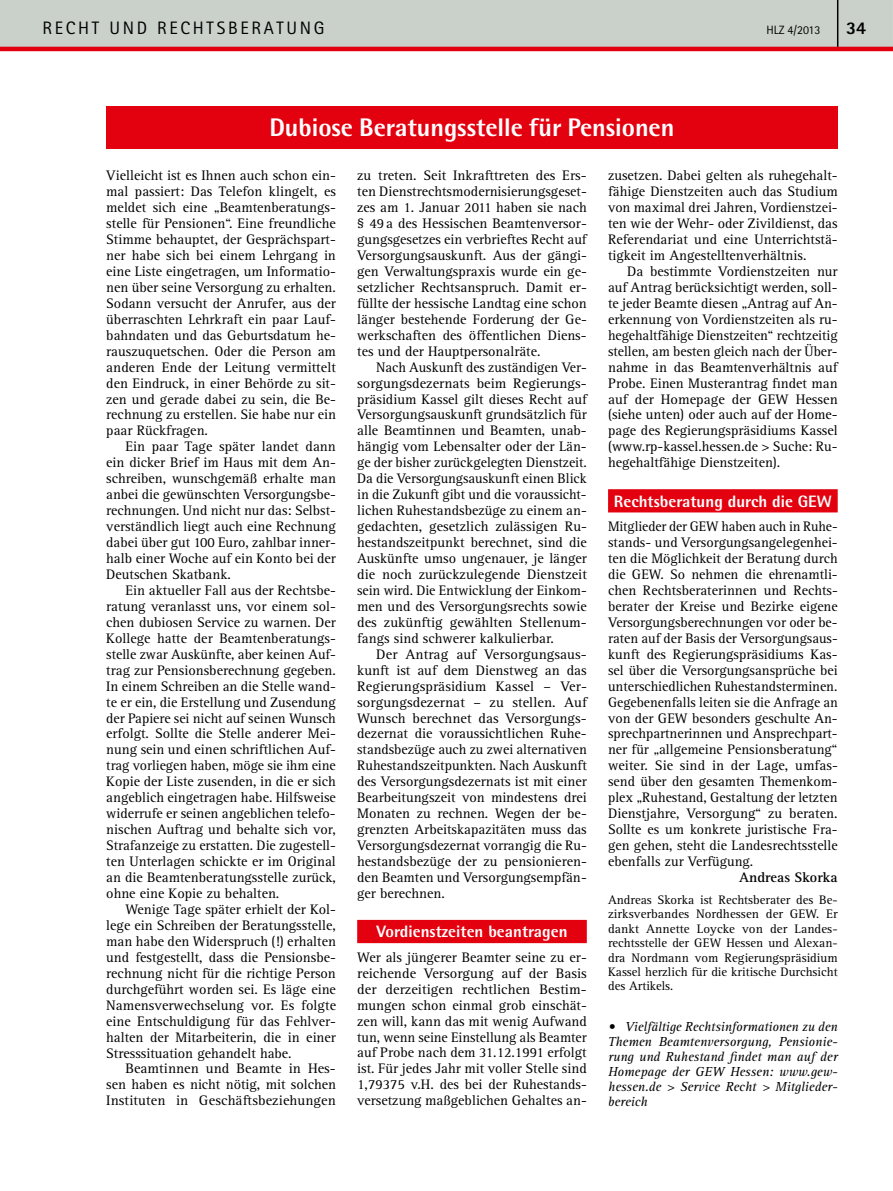
<style>
.page{position:relative;width:893px;height:1191px;background:#fff}
.page>*{position:absolute;margin:0;border:0;box-sizing:border-box;transform-origin:0 0}
.t1{font:800 25.5px "Rotis Semi Sans Std";letter-spacing:-.005em;color:#fff}
.t2{font:18px "Rotis Sans Serif Std";color:#000}
.t3{font:800 18px "Rotis Sans Serif Std";color:#000}
.t4{font:800 16.5px "Rotis Semi Sans Std";color:#fff}
.t5{font:14.25px/15.9px "Rotis Serif Std";color:#000;text-align:justify}
.t6{font:700 14.25px "Rotis Serif Std";color:#000}
.t7{font:italic 13.5px/15px "Rotis Serif Std";color:#000;text-align:justify}
.t8{font:12.75px/14.4px "Rotis Serif Std";color:#000;text-align:justify}
.t9{font:12px "Rotis Sans Serif Std";color:#000}
</style>
<div class="page">
<svg style="left:0;top:0;width:893px;height:51px;background:#cbbfba"></svg>
<hr style="left:837px;top:0;width:1px;height:47px;background:#000">
<div style="left:106px;top:106px;width:732px;height:43px;background:#e3000f"></div>
<div style="left:357px;top:920px;width:230px;height:23px;background:#e3000f"></div>
<div style="left:608px;top:489px;width:230px;height:23px;background:#e3000f"></div>
<p class="t2" style="left:43px;top:17px;width:12px">RECH</p>
<p class="t2" style="left:92px;top:17px;width:78px">T UN D RECH</p>
<p class="t2" style="left:207px;top:17px;width:22px">TSBER</p>
<p class="t2" style="left:264px;top:17px;width:62px">ATUN G</p>
<p class="t9" style="left:766px;top:23px;width:56px">HLZ 4/2013</p>
<p class="t3" style="left:846px;top:16px;width:22px">34</p>
<h1 class="t1" style="left:269px;top:112px;width:407px">Dubiose Beratungsstelle für Pensionen</h1>
<p class="t5" style="left:357px;top:168px;width:231px">zu treten. Seit Inkrafttreten des Ers&shy;ten Dienstrechtsmodernisierungsgeset&shy;zes am 1. Januar 2011 haben sie nach § 49a des Hessischen Beamtenversor&shy;gungsgesetzes ein verbrieftes Recht auf Versorgungsauskunft. Aus der gängi&shy;gen Verwaltungspraxis wurde ein ge&shy;setzlicher Rechtsanspruch. Damit er&shy;füllte der hessische Landtag eine schon länger bestehende Forderung der Ge&shy;werkschaften des öffentlichen Diens&shy;tes und der Hauptpersonalräte.</p>
<p class="t5" style="left:357px;top:359px;width:231px;text-indent:19px">Nach Auskunft des zuständigen Ver&shy;sorgungsdezernats beim Regierungs&shy;präsidium Kassel gilt dieses Recht auf Versorgungsauskunft grundsätzlich für alle Beamtinnen und Beamten, unab&shy;hängig vom Lebensalter oder der Län&shy;ge der bisher zurückgelegten Dienstzeit.<br>Da die Versorgungsauskunft einen Blick in die Zukunft gibt und die voraussicht&shy;lichen Ruhestandsbezüge zu einem an&shy;gedachten, gesetzlich zulässigen Ru&shy;hestandszeitpunkt berechnet, sind die Auskünfte umso ungenauer, je länger die noch zurückzulegende Dienstzeit sein wird. Die Entwicklung der Einkom&shy;men und des Versorgungsrechts sowie des zukünftig gewählten Stellenum&shy;fangs sind schwerer kalkulierbar.</p>
<p class="t5" style="left:357px;top:646px;width:231px;text-indent:19px">Der Antrag auf Versorgungsaus&shy;kunft ist auf dem Dienstweg an das Regierungspräsidium Kassel – Ver&shy;sorgungsdezernat – zu stellen. Auf Wunsch berechnet das Versorgungs&shy;dezernat die voraussichtlichen Ruhe&shy;standsbezüge auch zu zwei alternativen Ruhestandszeitpunkten. Nach Auskunft des Versorgungsdezernats ist mit einer Bearbeitungszeit von mindestens drei Monaten zu rechnen. Wegen der be&shy;grenzten Arbeitskapazitäten muss das Versorgungsdezernat vorrangig die Ru&shy;hestandsbezüge der zu pensionieren&shy;den Beamten und Versorgungsempfän&shy;ger berechnen.</p>
<p class="t4" style="left:376px;top:921px;width:193px">Vordienstzeiten beantragen</p>
<p class="t5" style="left:357px;top:949px;width:231px">Wer als jüngerer Beamter seine zu er&shy;reichende Versorgung auf der Basis der derzeitigen rechtlichen Bestim&shy;mungen schon einmal grob einschät&shy;zen will, kann das mit wenig Aufwand tun, wenn seine Einstellung als Beamter auf Probe nach dem 31.12.1991 erfolgt ist. Für jedes Jahr mit voller Stelle sind 1,79375 v.H. des bei der Ruhestands&shy;versetzung maßgeblichen Gehaltes an-</p>
<p class="t5" style="left:106px;top:168px;width:231px">Vielleicht ist es Ihnen auch schon ein&shy;mal passiert: Das Telefon klingelt, es meldet sich eine „Beamtenberatungs&shy;stelle für Pensionen“. Eine freundliche Stimme behauptet, der Gesprächspart&shy;ner habe sich bei einem Lehrgang in eine Liste eingetragen, um Informatio&shy;nen über seine Versorgung zu erhalten.<br>Sodann versucht der Anrufer, aus der überraschten Lehrkraft ein paar Lauf&shy;bahndaten und das Geburtsdatum he&shy;rauszuquetschen. Oder die Person am anderen Ende der Leitung vermittelt den Eindruck, in einer Behörde zu sit&shy;zen und gerade dabei zu sein, die Be&shy;rechnung zu erstellen. Sie habe nur ein paar Rückfragen.</p>
<p class="t5" style="left:106px;top:439px;width:231px;text-indent:19px">Ein paar Tage später landet dann ein dicker Brief im Haus mit dem An&shy;schreiben, wunschgemäß erhalte man anbei die gewünschten Versorgungsbe&shy;rechnungen. Und nicht nur das: Selbst&shy;verständlich liegt auch eine Rechnung dabei über gut 100 Euro, zahlbar inner&shy;halb einer Woche auf ein Konto bei der Deutschen Skatbank.</p>
<p class="t5" style="left:106px;top:582px;width:231px;text-indent:19px">Ein aktueller Fall aus der Rechtsbe&shy;ratung veranlasst uns, vor einem sol&shy;chen dubiosen Service zu warnen. Der Kollege hatte der Beamtenberatungs&shy;stelle zwar Auskünfte, aber keinen Auf&shy;trag zur Pensionsberechnung gegeben.<br>In einem Schreiben an die Stelle wand&shy;te er ein, die Erstellung und Zusendung der Papiere sei nicht auf seinen Wunsch erfolgt. Sollte die Stelle anderer Mei&shy;nung sein und einen schriftlichen Auf&shy;trag vorliegen haben, möge sie ihm eine Kopie der Liste zusenden, in die er sich angeblich eingetragen habe. Hilfsweise widerrufe er seinen angeblichen telefo&shy;nischen Auftrag und behalte sich vor, Strafanzeige zu erstatten. Die zugestell&shy;ten Unterlagen schickte er im Original an die Beamtenberatungsstelle zurück, ohne eine Kopie zu behalten.</p>
<p class="t5" style="left:106px;top:901px;width:231px;text-indent:19px">Wenige Tage später erhielt der Kol&shy;lege ein Schreiben der Beratungsstelle, man habe den Widerspruch (!) erhalten und festgestellt, dass die Pensionsbe&shy;rechnung nicht für die richtige Person durchgeführt worden sei. Es läge eine Namensverwechselung vor. Es folgte eine Entschuldigung für das Fehlver&shy;halten der Mitarbeiterin, die in einer Stresssituation gehandelt habe.</p>
<p class="t5" style="left:106px;top:1061px;width:231px;text-indent:19px">Beamtinnen und Beamte in Hes&shy;sen haben es nicht nötig, mit solchen Instituten in Geschäftsbeziehungen</p>
<p class="t5" style="left:608px;top:168px;width:231px">zusetzen. Dabei gelten als ruhegehalt&shy;fähige Dienstzeiten auch das Studium von maximal drei Jahren, Vordienstzei&shy;ten wie der Wehr- oder Zivildienst, das Referendariat und eine Unterrichtstä&shy;tigkeit im Angestelltenverhältnis.</p>
<p class="t5" style="left:608px;top:264px;width:231px;text-indent:19px">Da bestimmte Vordienstzeiten nur auf Antrag berücksichtigt werden, soll&shy;te jeder Beamte diesen „Antrag auf An&shy;erkennung von Vordienstzeiten als ru&shy;hegehaltfähige Dienstzeiten“ rechtzeitig stellen, am besten gleich nach der Über&shy;nahme in das Beamtenverhältnis auf Probe. Einen Musterantrag findet man auf der Homepage der GEW Hessen (siehe unten) oder auch auf der Home&shy;page des Regierungspräsidiums Kassel (www.rp-kassel.hessen.de &gt; Suche: Ru&shy;hegehaltfähige Dienstzeiten).</p>
<p class="t4" style="left:614px;top:490px;width:219px">Rechtsberatung durch die GEW</p>
<p class="t5" style="left:608px;top:519px;width:231px">Mitglieder der GEW haben auch in Ruhe&shy;stands- und Versorgungsangelegenhei&shy;ten die Möglichkeit der Beratung durch die GEW. So nehmen die ehrenamtli&shy;chen Rechtsberaterinnen und Rechts&shy;berater der Kreise und Bezirke eigene Versorgungsberechnungen vor oder be&shy;raten auf der Basis der Versorgungsaus&shy;kunft des Regierungspräsidiums Kas&shy;sel über die Versorgungsansprüche bei unterschiedlichen Ruhestandsterminen.<br>Gegebenenfalls leiten sie die Anfrage an von der GEW besonders geschulte An&shy;sprechpartnerinnen und Ansprechpart&shy;ner für „allgemeine Pensionsberatung“ weiter. Sie sind in der Lage, umfas&shy;send über den gesamten Themenkom&shy;plex „Ruhestand, Gestaltung der letzten Dienstjahre, Versorgung“ zu beraten.<br>Sollte es um konkrete juristische Fra&shy;gen gehen, steht die Landesrechtsstelle ebenfalls zur Verfügung.</p>
<p class="t6" style="left:739px;top:869px;width:100px">Andreas Skorka</p>
<p class="t8" style="left:608px;top:893px;width:231px">Andreas Skorka ist Rechtsberater des Be&shy;zirksverbandes Nordhessen der GEW. Er dankt Annette Loycke von der Landes&shy;rechtsstelle der GEW Hessen und Alexan&shy;dra Nordmann vom Regierungspräsidium Kassel herzlich für die kritische Durchsicht des Artikels.</p>
<p class="t7" style="left:608px;top:1019px;width:231px">• Vielfältige Rechtsinformationen zu den Themen Beamtenversorgung, Pensionie&shy;rung und Ruhestand findet man auf der Homepage der GEW Hessen: www.gew&shy;hessen.de &gt; Service Recht &gt; Mitglieder&shy;bereich</p>
</div>
